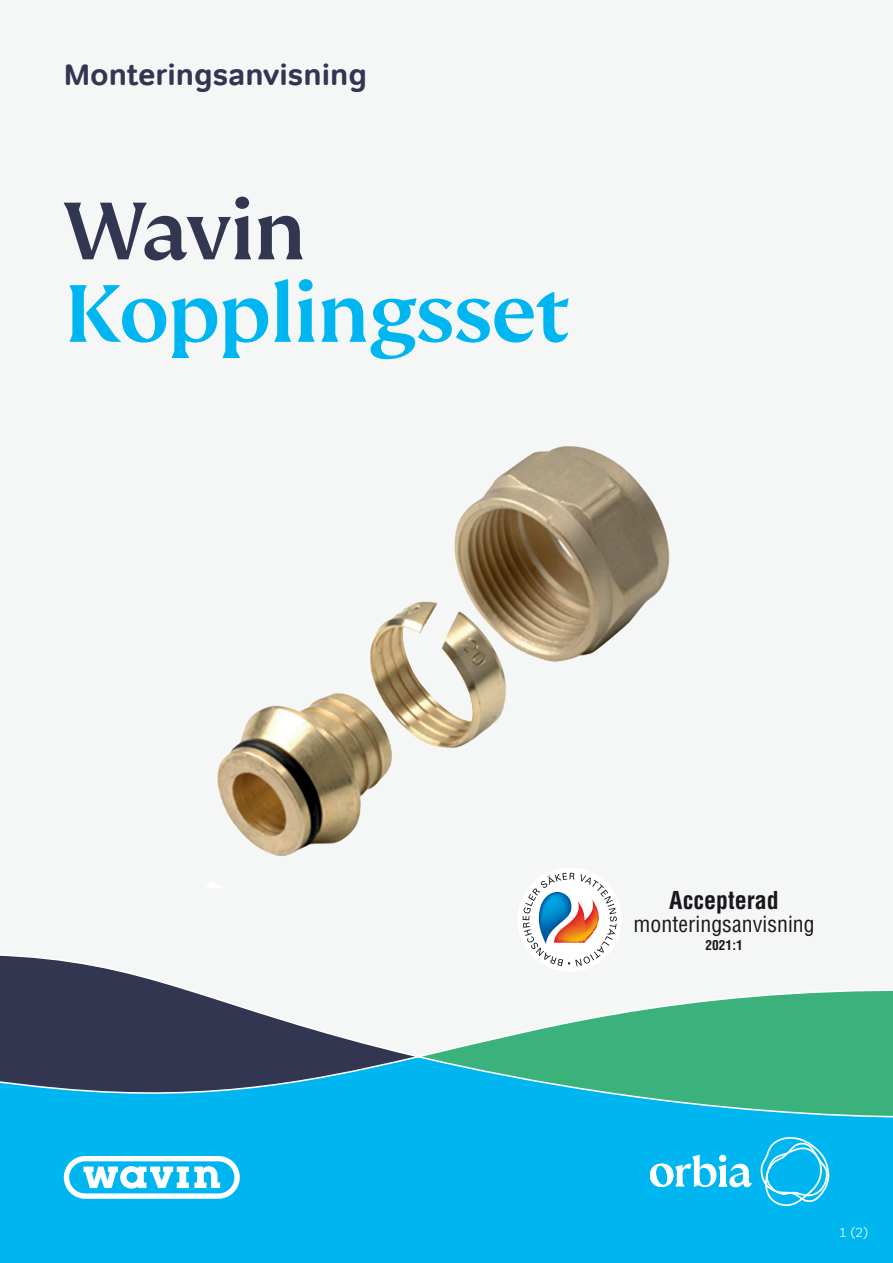
<style>
.page{position:relative;width:893px;height:1263px;background:#fff}
.page>*{position:absolute;margin:0;border:0;box-sizing:border-box;transform-origin:0 0}
.t1{font:500 90px/82.5px "FS Kim";letter-spacing:-.02em;color:#00b6f0}
.t2{font:700 30px "Tondo";color:#323650}
.t3{font:700 condensed 24px "Helvetica LT Std";color:#1a171c}
.t4{font:condensed 21.75px "Helvetica LT Std";letter-spacing:.005em;color:#1a171c}
.t5{font:300 13.5px "Tondo";color:#fff}
.t6{font:700 condensed 13.35px "Helvetica LT Std";color:#1a171c}
.s1{color:#323650}
</style>
<div class="page">
<div style="left:0;top:0;width:893px;height:1228px;background:#f5f7f7"></div>
<div style="left:0;top:1057px;width:893px;height:206px;background:#00b6f0"></div>
<svg style="left:420px;top:991px;width:473px;height:127px;fill:#3bb27c"></svg>
<svg style="left:0;top:955px;width:420px;height:139px;fill:#323650"></svg>
<svg style="left:64px;top:1156px;width:176px;height:43px"></svg>
<svg style="left:650px;top:1155px;width:102px;height:32px"></svg>
<svg style="left:760px;top:1137px;width:69px;height:70px"></svg>
<img style="left:217px;top:446px;width:453px;height:410px">
<div style="left:517px;top:867px;width:104px;height:104px;background:#fff;border-radius:50%"></div>
<svg style="left:523px;top:873px;width:94px;height:93px"></svg>
<p class="t2" style="left:64px;top:56px;width:305px">Monteringsanvisning</p>
<p class="t1" style="left:64px;top:190px;width:508px"><span class="s1">Wavin<br></span>Kopplingsset</p>
<p class="t3" style="left:669px;top:885px;width:111px">Accepterad</p>
<p class="t4" style="left:633px;top:910px;width:183px">monteringsanvisning</p>
<p class="t6" style="left:705px;top:937px;width:39px">2021:1</p>
<p class="t5" style="left:839px;top:1224px;width:31px">1 (2)</p>
</div>
